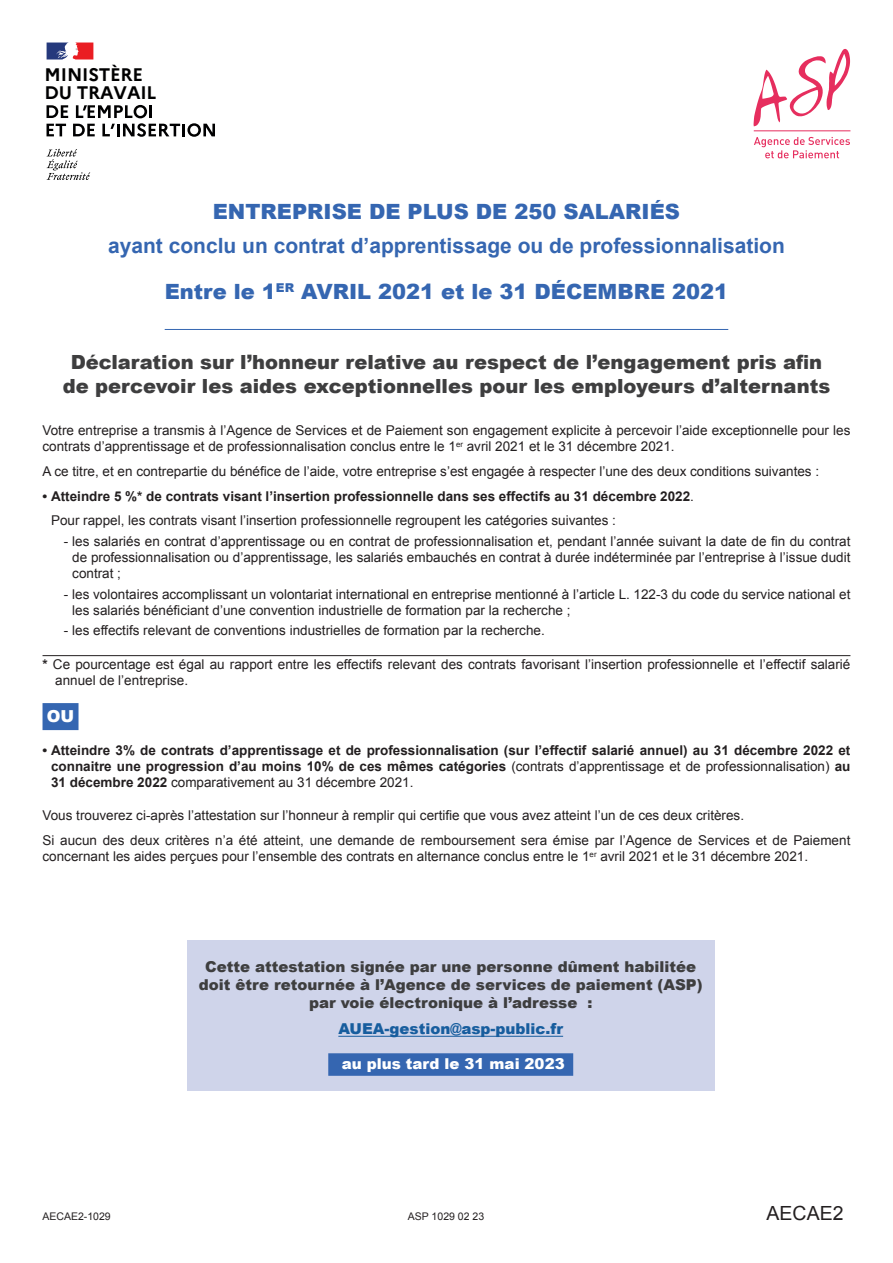
<style>
.page{position:relative;width:893px;height:1263px;background:#fff}
.page>*{position:absolute;margin:0;border:0;box-sizing:border-box;transform-origin:0 0}
.t1{font:900 21px "Arial";color:#3566b1}
.t2{font:700 21px "Arial";color:#3566b1}
.t3{font:900 19.5px/23.4px "Arial";color:#3e3e3f;text-align:center}
.t4{font:19.5px "Arial";color:#231f20}
.t5{font:700 18.15px/18px "Marianne";letter-spacing:-.01em;color:#000001}
.t6{font:900 16.5px "Arial";color:#fff}
.t7{font:900 15px/18px "Arial";color:#3e3e3f;text-align:center}
.t8{font:900 15px "Arial";color:#175d9e}
.t9{font:900 15px "Arial";color:#fff}
.t10{font:13.5px/16.2px "Arial";color:#231f20}
.t11{font:700 13.5px/16.2px "Arial";color:#231f20;text-align:justify}
.t12{font:10.5px "Arial";color:#231f20}
.s1{font-weight:700}
.s2{font-weight:400}
</style>
<div class="page">
<hr style="left:165px;top:329px;width:563px;height:1px;background:#3566b1">
<hr style="left:43px;top:655px;width:807px;height:1px;background:#231f20">
<div style="left:43px;top:703px;width:36px;height:27px;background:#3566b1"></div>
<svg style="left:754px;top:49px;width:96px;height:77px"></svg>
<svg style="left:754px;top:137px;width:96px;height:21px"></svg>
<hr style="left:754px;top:131px;width:96px;height:1px;background:#e62e5e">
<svg style="left:47px;top:105px;width:168px;height:32px"></svg>
<svg style="left:47px;top:43px;width:46px;height:16px"></svg>
<svg style="left:47px;top:149px;width:43px;height:31px"></svg>
<div style="left:187px;top:940px;width:527px;height:151px;background:#cfd4ea"></div>
<hr style="left:338px;top:1036px;width:225px;height:1px;background:#175d9e">
<div style="left:328px;top:1053px;width:245px;height:23px;background:#3566b1"></div>
<h3 class="t5" style="left:45px;top:65px;width:113px">MINISTÈRE<br>DU TRAVAIL</h3>
<h1 class="t1" style="left:213px;top:196px;width:469px">ENTREPRISE DE PLUS DE 250 SALARIÉS</h1>
<h1 class="t2" style="left:108px;top:232px;width:678px">ayant conclu un contrat d’apprentissage ou de professionnalisation</h1>
<h1 class="t1" style="left:165px;top:277px;width:565px">Entre le 1<sup>ER</sup> AVRIL 2021 et le 31 DÉCEMBRE 2021</h1>
<h2 class="t3" style="left:63px;top:350px;width:769px">Déclaration sur l’honneur relative au respect de l’engagement pris afin de percevoir les aides exceptionnelles pour les employeurs d’alternants</h2>
<p class="t10" style="left:43px;top:422px;width:809px">Votre entreprise a transmis à l’Agence de Services et de Paiement son engagement explicite à percevoir l’aide exceptionnelle pour les contrats d’apprentissage et de professionnalisation conclus entre le 1<sup>er</sup> avril 2021 et le 31 décembre 2021.</p>
<p class="t10" style="left:43px;top:463px;width:778px">A ce titre, et en contrepartie du bénéfice de l’aide, votre entreprise s’est engagée à respecter l’une des deux conditions suivantes :</p>
<p class="t10" style="left:51px;top:484px;width:644px;line-height:24.8px;text-indent:-9px"><span class="s1">• Atteindre 5 %* de contrats visant l’insertion professionnelle dans ses effectifs au 31 décembre 2022</span>.<br>Pour rappel, les contrats visant l’insertion professionnelle regroupent les catégories suivantes :</p>
<p class="t10" style="left:72px;top:533px;width:780px;text-align:justify;text-indent:-9px">- les salariés en contrat d’apprentissage ou en contrat de professionnalisation et, pendant l’année suivant la date de fin du contrat de professionnalisation ou d’apprentissage, les salariés embauchés en contrat à durée indéterminée par l’entreprise à l’issue dudit contrat ;</p>
<p class="t10" style="left:72px;top:586px;width:780px;text-indent:-9px">- les volontaires accomplissant un volontariat international en entreprise mentionné à l’article L. 122-3 du code du service national et les salariés bénéficiant d’une convention industrielle de formation par la recherche ;</p>
<p class="t10" style="left:64px;top:623px;width:482px">- les effectifs relevant de conventions industrielles de formation par la recherche.</p>
<p class="t10" style="left:55px;top:656px;width:797px;text-indent:-13px"><span class="s1">*</span> Ce pourcentage est égal au rapport entre les effectifs relevant des contrats favorisant l’insertion professionnelle et l’effectif salarié annuel de l’entreprise.</p>
<p class="t6" style="left:47px;top:704px;width:29px">OU</p>
<p class="t11" style="left:51px;top:742px;width:801px;text-indent:-9px">• Atteindre 3% de contrats d’apprentissage et de professionnalisation (sur l’effectif salarié annuel) au 31 décembre 2022 et connaitre une progression d’au moins 10% de ces mêmes catégories <span class="s2">(contrats d’apprentissage et de professionnalisation)</span> au 31 décembre 2022 <span class="s2">comparativement au 31 décembre 2021.</span></p>
<p class="t10" style="left:43px;top:803px;width:809px;line-height:24.8px">Vous trouverez ci-après l’attestation sur l’honneur à remplir qui certifie que vous avez atteint l’un de ces deux critères.<br>Si aucun des deux critères n’a été atteint, une demande de remboursement sera émise par l’Agence de Services et de Paiement</p>
<p class="t10" style="left:43px;top:849px;width:767px">concernant les aides perçues pour l’ensemble des contrats en alternance conclus entre le 1<sup>er</sup> avril 2021 et le 31 décembre 2021.</p>
<p class="t7" style="left:199px;top:957px;width:505px">Cette attestation signée par une personne dûment habilitée doit être retournée à l’Agence de services de paiement (ASP) par voie électronique à l’adresse :</p>
<p class="t8" style="left:338px;top:1018px;width:226px">AUEA-gestion@asp-public.fr</p>
<p class="t9" style="left:342px;top:1053px;width:224px">au plus tard le 31 mai 2023</p>
<p class="t12" style="left:43px;top:1210px;width:70px">AECAE2-1029</p>
<p class="t12" style="left:408px;top:1210px;width:78px">ASP 1029 02 23</p>
<h2 class="t4" style="left:767px;top:1201px;width:78px">AECAE2</h2>
</div>
